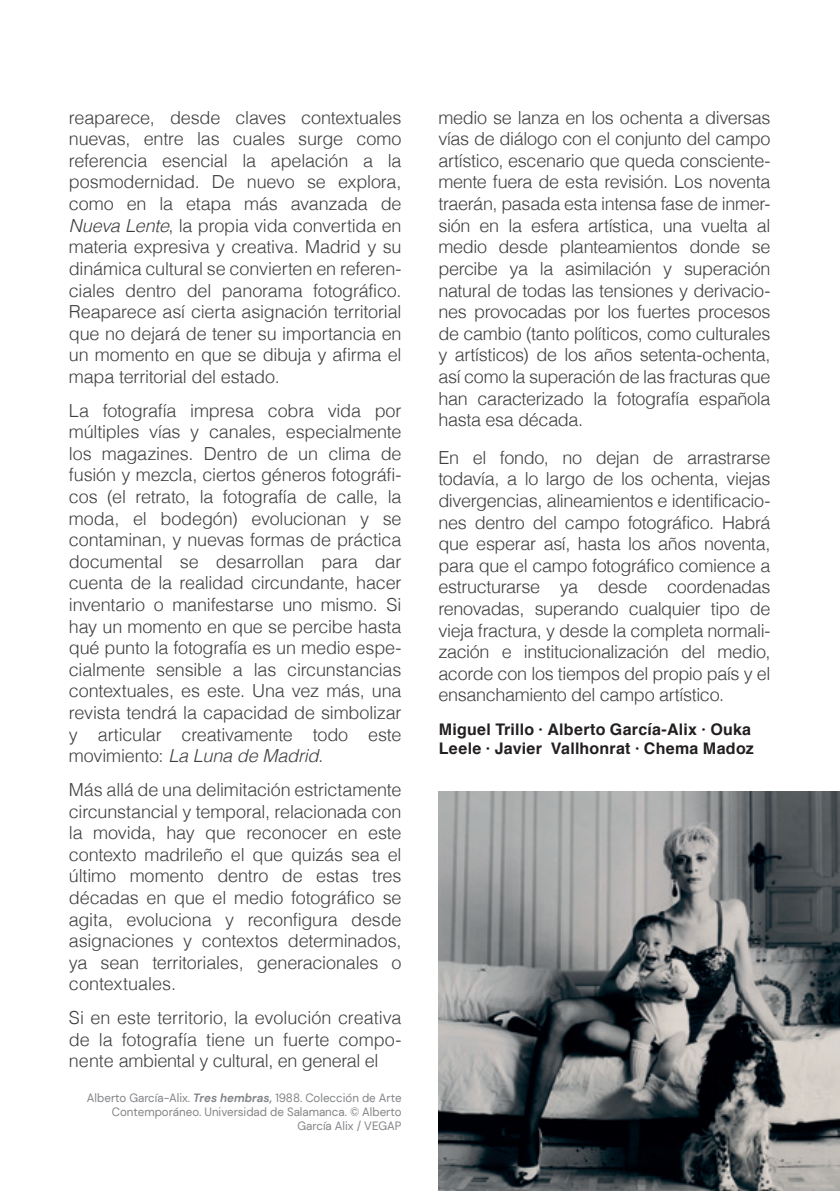
<style>
.page{position:relative;width:840px;height:1191px;background:#fff}
.page>*{position:absolute;margin:0;border:0;box-sizing:border-box;transform-origin:0 0}
.t1{font:300 18px/21.6px "Helvetica";letter-spacing:-.015em;color:#3f3f40;text-align:justify}
.t2{font:700 16px/19.2px "Helvetica";letter-spacing:.015em;color:#231f20}
.t3{font:12px/14.4px "DM Sans";color:#818386;text-align:right;scale:.96 1}
.s1{font-style:italic}
.s2{font-weight:700;font-style:italic}
</style>
<div class="page">
<img style="left:438px;top:792px;width:401px;height:399px">
<p class="t1" style="left:69px;top:105px;width:334px">reaparece, desde claves contextuales nuevas, entre las cuales surge como referencia esencial la apelación a la posmodernidad. De nuevo se explora, como en la etapa más avanzada de <span class="s1">Nueva Lente</span>, la propia vida convertida en materia expresiva y creativa. Madrid y su dinámica cultural se convierten en referen&shy;ciales dentro del panorama fotográfico.<br>Reaparece así cierta asignación territorial que no dejará de tener su importancia en un momento en que se dibuja y afirma el mapa territorial del estado.</p>
<p class="t1" style="left:69px;top:398px;width:334px">La fotografía impresa cobra vida por múltiples vías y canales, especialmente los magazines. Dentro de un clima de fusión y mezcla, ciertos géneros fotográfi&shy;cos (el retrato, la fotografía de calle, la moda, el bodegón) evolucionan y se contaminan, y nuevas formas de práctica documental se desarrollan para dar cuenta de la realidad circundante, hacer inventario o manifestarse uno mismo. Si hay un momento en que se percibe hasta qué punto la fotografía es un medio espe&shy;cialmente sensible a las circunstancias contextuales, es este. Una vez más, una revista tendrá la capacidad de simbolizar y articular creativamente todo este movimiento: <span class="s1">La Luna de Madrid.</span></p>
<p class="t1" style="left:69px;top:777px;width:334px">Más allá de una delimitación estrictamente circunstancial y temporal, relacionada con la movida, hay que reconocer en este contexto madrileño el que quizás sea el último momento dentro de estas tres décadas en que el medio fotográfico se agita, evoluciona y reconfigura desde asignaciones y contextos determinados, ya sean territoriales, generacionales o contextuales.</p>
<p class="t1" style="left:69px;top:1005px;width:334px">Si en este territorio, la evolución creativa de la fotografía tiene un fuerte compo&shy;nente ambiental y cultural, en general el</p>
<p class="t3" style="left:87px;top:1090px;width:329px">Alberto García-Alix. <span class="s2">Tres hembras,</span> 1988. Colección de Arte<br>Contemporáneo. Universidad de Salamanca. © Alberto<br>García Alix / VEGAP</p>
<p class="t1" style="left:438px;top:105px;width:333px">medio se lanza en los ochenta a diversas vías de diálogo con el conjunto del campo artístico, escenario que queda consciente&shy;mente fuera de esta revisión. Los noventa traerán, pasada esta intensa fase de inmer&shy;sión en la esfera artística, una vuelta al medio desde planteamientos donde se percibe ya la asimilación y superación natural de todas las tensiones y derivacio&shy;nes provocadas por los fuertes procesos de cambio (tanto políticos, como culturales y artísticos) de los años setenta-ochenta, así como la superación de las fracturas que han caracterizado la fotografía española hasta esa década.</p>
<p class="t1" style="left:438px;top:445px;width:333px">En el fondo, no dejan de arrastrarse todavía, a lo largo de los ochenta, viejas divergencias, alineamientos e identificacio&shy;nes dentro del campo fotográfico. Habrá que esperar así, hasta los años noventa, para que el campo fotográfico comience a estructurarse ya desde coordenadas renovadas, superando cualquier tipo de vieja fractura, y desde la completa normali&shy;zación e institucionalización del medio, acorde con los tiempos del propio país y el ensanchamiento del campo artístico.</p>
<p class="t2" style="left:438px;top:720px;width:316px">Miguel Trillo · Alberto García-Alix · Ouka<br>Leele · Javier Vallhonrat · Chema Madoz</p>
</div>
